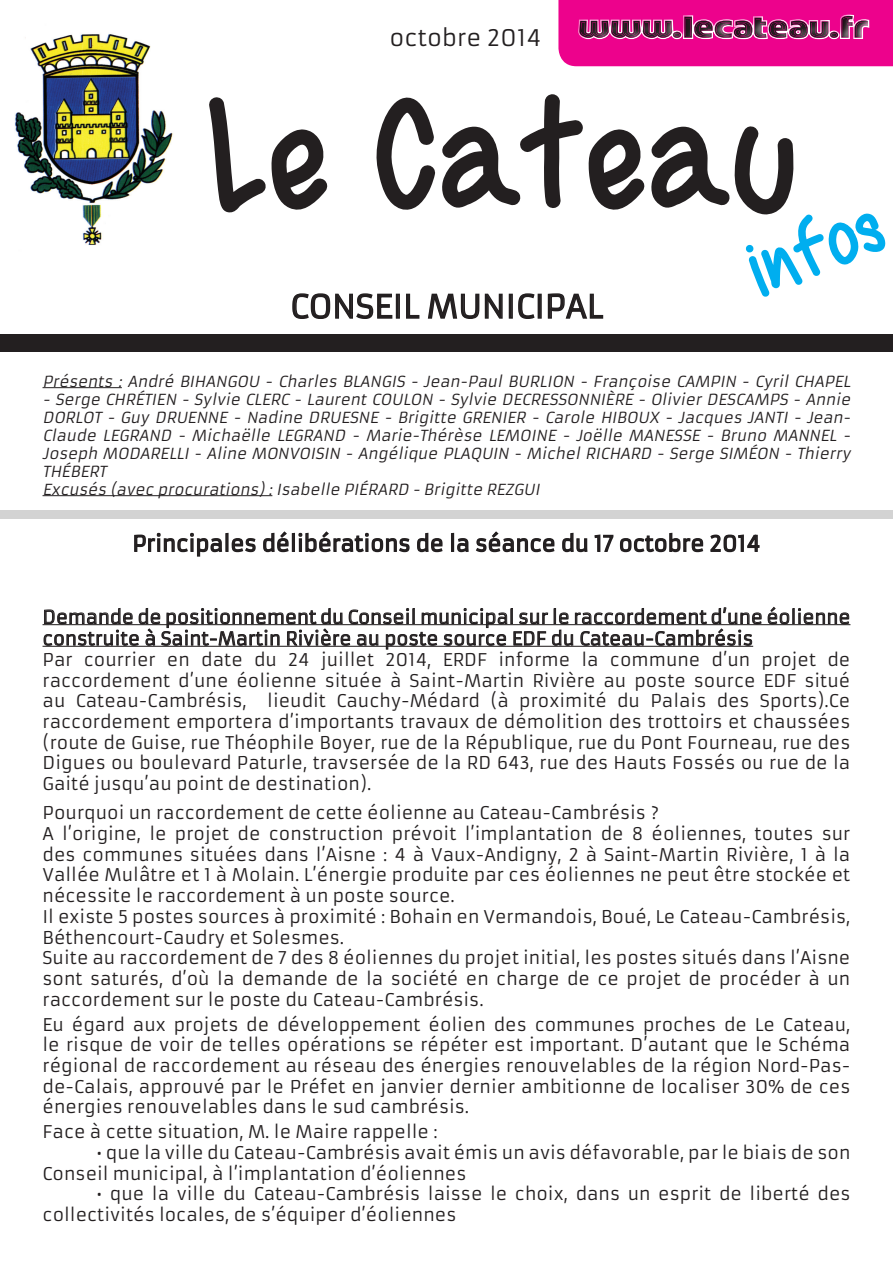
<style>
.page{position:relative;width:893px;height:1263px;background:#fff}
.page>*{position:absolute;margin:0;border:0;box-sizing:border-box;transform-origin:0 0}
.t1{font:150px "Best Font Evar";color:#231f20}
.t2{font:75px "Best Font Evar";color:#00aeef}
.t3{font:31.5px "Armata";color:#231f20}
.t4{font:22.5px "Armata";color:#231f20}
.t5{font:21px "Armata";color:#231f20}
.t6{font:18px/21.6px "Armata";color:#231f20}
.t7{font:17.25px/20.7px "Armata";color:#231f20}
.t8{font:italic 15px/18px "Armata";color:#231f20}
</style>
<div class="page">
<div style="left:558px;top:0;width:335px;height:66px;background:#ed028c"></div>
<div style="left:581px;top:6px;width:301px;height:45px;background:#ed028c"></div>
<div style="left:568px;top:6px;width:303px;height:41px;background:#ed028c;opacity:.75"></div>
<img style="left:15px;top:34px;width:158px;height:211px">
<div style="left:0;top:334px;width:893px;height:18px;background:#231f20"></div>
<svg style="left:292px;top:293px;width:101px;height:26px"></svg>
<div style="left:396px;top:294px;width:4px;height:25px;border:2px solid #231f20"></div>
<svg style="left:406px;top:293px;width:14px;height:26px"></svg>
<svg style="left:427px;top:293px;width:76px;height:26px"></svg>
<div style="left:509px;top:294px;width:4px;height:25px;border:2px solid #231f20"></div>
<svg style="left:518px;top:293px;width:17px;height:26px"></svg>
<div style="left:538px;top:294px;width:4px;height:25px;border:2px solid #231f20"></div>
<svg style="left:547px;top:293px;width:57px;height:26px"></svg>
<hr style="left:43px;top:624px;width:807px;height:1px;background:#231f20">
<div style="left:792px;top:608px;width:3px;height:16px;border:1px solid #231f20"></div>
<svg style="left:798px;top:608px;width:51px;height:17px"></svg>
<svg style="left:43px;top:606px;width:747px;height:44px"></svg>
<svg style="left:134px;top:532px;width:89px;height:25px"></svg>
<div style="left:225px;top:533px;width:4px;height:19px;border:2px solid #231f20"></div>
<svg style="left:231px;top:538px;width:25px;height:15px"></svg>
<svg style="left:263px;top:531px;width:26px;height:22px"></svg>
<div style="left:292px;top:533px;width:3px;height:19px;border:2px solid #231f20"></div>
<svg style="left:298px;top:531px;width:112px;height:22px"></svg>
<svg style="left:417px;top:532px;width:26px;height:21px"></svg>
<div style="left:451px;top:533px;width:3px;height:19px;border:2px solid #231f20"></div>
<svg style="left:457px;top:538px;width:12px;height:15px"></svg>
<svg style="left:476px;top:531px;width:79px;height:22px"></svg>
<svg style="left:562px;top:532px;width:26px;height:21px"></svg>
<svg style="left:594px;top:532px;width:166px;height:21px"></svg>
<hr style="left:43px;top:387px;width:79px;height:1px;background:#231f20">
<hr style="left:43px;top:495px;width:229px;height:1px;background:#231f20">
<div style="left:0;top:510px;width:893px;height:9px;background:#d3d3d3"></div>
<h3 class="t4" style="left:390px;top:24px;width:153px">octobre 2014</h3>
<h1 class="t1" style="left:209px;top:61px;width:592px">Le Cateau</h1>
<h2 class="t2" style="left:734px;top:226px;width:141px;rotate:-20deg">infos</h2>
<h3 class="t3" style="left:290px;top:287px;width:314px">Conseil Municipal</h3>
<p class="t8" style="left:43px;top:372px;width:320px">Présents : André BI HANGOU - Charles BLAN</p>
<p class="t8" style="left:381px;top:372px;width:168px">GIS - Jean-Paul BURLION</p>
<p class="t8" style="left:580px;top:372px;width:140px">- Françoise CAMPIN</p>
<p class="t8" style="left:742px;top:372px;width:83px">- Cyril CHAPEL</p>
<p class="t8" style="left:43px;top:390px;width:118px">- Serge CHRéTIEN</p>
<p class="t8" style="left:181px;top:390px;width:211px">- Sylvie CLERC - Laurent COULON</p>
<p class="t8" style="left:438px;top:390px;width:113px">- Sylvie DECRESSONNI</p>
<p class="t8" style="left:605px;top:390px;width:250px">èRE - O livier DESCAMPS - Annie</p>
<p class="t8" style="left:43px;top:408px;width:145px">DO RLOT - Guy DRUENNE</p>
<p class="t8" style="left:233px;top:408px;width:108px">- Nadine DRUESNE</p>
<p class="t8" style="left:384px;top:408px;width:108px">- Brigitte GRENIE</p>
<p class="t8" style="left:43px;top:408px;width:813px;text-indent:473px">R - Carole HI BOUX - Jacques JANTI - Jean-<br>Claude LEGRAN D - Michaëlle LEGRAN D - Marie-Thérèse LEMOINE</p>
<p class="t8" style="left:562px;top:426px;width:93px">- Joëlle MANESSE</p>
<p class="t8" style="left:706px;top:426px;width:93px">- Bruno MANNEL</p>
<p class="t8" style="left:843px;top:426px;width:12px">-</p>
<p class="t8" style="left:43px;top:444px;width:126px">Joseph MODARELLI</p>
<p class="t8" style="left:194px;top:444px;width:115px">- Aline MONVOISIN</p>
<p class="t8" style="left:345px;top:444px;width:146px">- Angélique PLAQUIN</p>
<p class="t8" style="left:514px;top:444px;width:341px">- Michel RI CHARD - Serge SIMéON - Thierry</p>
<p class="t8" style="left:43px;top:462px;width:490px">THéBERT<br>Excusés (avec procurations) : Isabelle PI éRARD - Brigitte REZGUI</p>
<p class="t5" style="left:132px;top:531px;width:630px">Principales délibérations de la séance du 17 octobre 2014</p>
<p class="t6" style="left:43px;top:606px;width:809px">Demande de positionnement du Conseil municipal sur le raccordement d’une éolienne construite à Saint-Martin Rivière au poste source EDF du Cateau-Cambrésis</p>
<p class="t7" style="left:43px;top:649px;width:809px;text-align:justify">Par courrier en date du 24 juillet 2014, ERDF informe la commune d’un projet de raccordement d’une éolienne située à Saint-Martin Rivière au poste source EDF situé au Cateau-Cambrésis, lieudit Cauchy-Médard (à proximité du Palais des Sports).Ce raccordement emportera d’importants travaux de démolition des trottoirs et chaussées (route de Guise, rue Théophile Boyer, rue de la République, rue du Pont Fourneau, rue des Digues ou boulevard Paturle, travsersée de la RD 643, rue des Hauts Fossés ou rue de la Gaité jusqu’au point de destination).</p>
<p class="t7" style="left:43px;top:803px;width:809px">Pourquoi un raccordement de cette éolienne au Cateau-Cambrésis ?<br>A l’origine, le projet de construction prévoit l’implantation de 8 éoliennes, toutes sur des communes situées dans l’Aisne : 4 à Vaux-Andigny, 2 à Saint-Martin Rivière, 1 à la Vallée Mulâtre et 1 à Molain. L’énergie produite par ces éoliennes ne peut être stockée et nécessite le raccordement à un poste source.<br>I l existe 5 postes sources à proximité : Bohain en Vermandois, Boué, Le Cateau-Cambrésis, Béthencourt-Caudry et Solesmes.<br>Suite au raccordement de 7 des 8 éoliennes du projet initial, les postes situés dans l’Aisne sont saturés, d’où la demande de la société en charge de ce projet de procéder à un raccordement sur le poste du Cateau-Cambrésis.</p>
<p class="t7" style="left:43px;top:1014px;width:809px;text-align:justify">Eu égard aux projets de développement éolien des communes proches de Le Cateau, le risque de voir de telles opérations se répéter est important. D’autant que le Schéma régional de raccordement au réseau des énergies renouvelables de la région Nord-Pas&shy;de-Calais, approuvé par le Préfet en janvier dernier ambitionne de localiser 30% de ces énergies renouvelables dans le sud cambrésis.</p>
<p class="t7" style="left:43px;top:1122px;width:397px">Face à cette situation, M. le Maire rappelle :</p>
<p class="t7" style="left:43px;top:1142px;width:809px;text-indent:54px">• que la ville du Cateau-Cambrésis avait émis un avis défavorable, par le biais de son<br>Conseil municipal, à l’implantation d’éoliennes</p>
<p class="t7" style="left:43px;top:1184px;width:809px;text-indent:54px">• que la ville du Cateau-Cambrésis laisse le choix, dans un esprit de liberté des collectivités locales, de s’équiper d’éoliennes</p>
</div>
